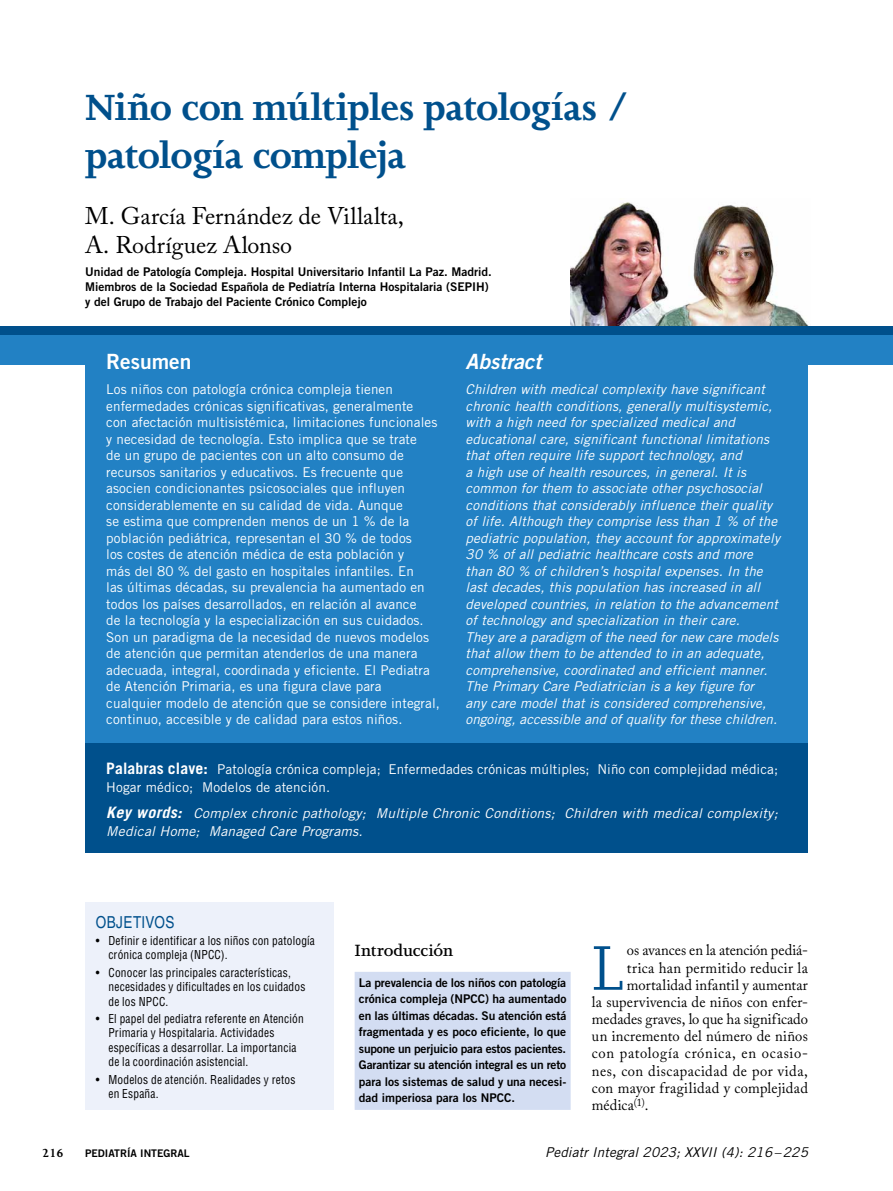
<style>
.page{position:relative;width:893px;height:1191px;background:#fff}
.page>*{position:absolute;margin:0;border:0;box-sizing:border-box;transform-origin:0 0}
.t1{font:72.6px "Joanna MT Std";color:#00508c;scale:.95 1}
.t2{font:700 42px/48px "Joanna MT Std";letter-spacing:-.02em;color:#00508c}
.t3{font:24px/28.8px "Adobe Caslon Pro";color:#000}
.t4{font:italic 21px "Trade Gothic Bold Two";color:#fff}
.t5{font:21px "Trade Gothic Bold Two";color:#fff}
.t6{font:600 18.75px "Joanna MT Std";letter-spacing:-.015em;color:#000}
.t7{font:condensed 16.5px "Helvetica";letter-spacing:.02em;color:#00508c}
.t8{font:15.3px "Adobe Caslon Pro";letter-spacing:.015em;color:#000;scale:.95 1}
.t9{font:15.3px "Adobe Caslon Pro";letter-spacing:.045em;color:#000;scale:.95 1}
.t10{font:15.3px "Adobe Caslon Pro";letter-spacing:.035em;color:#000;scale:.95 1}
.t11{font:15.3px "Adobe Caslon Pro";letter-spacing:-.005em;color:#000;scale:.95 1}
.t12{font:13.5px/16.5px "Trade Gothic";letter-spacing:.005em;color:#fff}
.t13{font:italic 13.5px/16.5px "Trade Gothic";letter-spacing:.01em;color:#fff}
.t14{font:italic 13.5px "Trade Gothic";letter-spacing:.01em;color:#000}
.t15{font:700 13.5px "Joanna MT Std";color:#000}
.t16{font:12px/16.5px "Trade Gothic Bold Two";color:#000;text-align:justify}
.t17{font:condensed 12px/14.4px "Helvetica";letter-spacing:.02em;color:#000;scale:.95 1}
.t18{font:10.5px "Trade Gothic Bold Two";color:#000}
.s1{font-weight:700;font-size:15.75px}
</style>
<div class="page">
<img style="left:571px;top:202px;width:238px;height:124px">
<div style="left:355px;top:971px;width:216px;height:138px;background:#d3ddf2"></div>
<div style="left:85px;top:335px;width:723px;height:420px;background:#2281c4"></div>
<div style="left:0;top:335px;width:89px;height:30px;background:#2281c4"></div>
<div style="left:784px;top:335px;width:109px;height:30px;background:#2281c4"></div>
<div style="left:0;top:326px;width:893px;height:9px;background:#00508c"></div>
<div style="left:85px;top:743px;width:723px;height:110px;background:#00508c"></div>
<div style="left:85px;top:902px;width:248px;height:208px;background:#edf1fa"></div>
<h2 class="t2" style="left:85px;top:84px;width:546px">Niño con múltiples patologías / patología compleja</h2>
<h3 class="t3" style="left:85px;top:201px;width:320px">M. García Fernández de Villalta,<br>A. Rodríguez Alonso</h3>
<p class="t16" style="left:85px;top:264px;width:408px;line-height:15px;text-align:left">Unidad de Patología Compleja. Hospital Universitario Infantil La Paz. Madrid.<br>Miembros de la Sociedad Española de Pediatría Interna Hospitalaria (SEPIH) y del Grupo de Trabajo del Paciente Crónico Complejo</p>
<h3 class="t4" style="left:466px;top:348px;width:77px">Abstract</h3>
<p class="t13" style="left:466px;top:381px;width:316px">Children with medical complexity have significant chronic health conditions, generally multisystemic, with a high need for specialized medical and educational care, significant functional limitations that often require life support technology, and<br>a high use of health resources, in general. It is common for them to associate other psychosocial conditions that considerably influence their quality of life. Although they comprise less than 1 % of the pediatric population, they account for approximately 30 % of all pediatric healthcare costs and more than 80 % of children’s hospital expenses. In the last decades, this population has increased in all developed countries, in relation to the advancement of technology and specialization in their care.<br>They are a paradigm of the need for new care models that allow them to be attended to in an adequate, comprehensive, coordinated and efficient manner.<br>The Primary Care Pediatrician is a key figure for<br>any care model that is considered comprehensive, ongoing, accessible and of quality for these children.</p>
<p class="t12" style="left:106px;top:759px;width:673px;line-height:18px"><span class="s1">Palabras clave:</span> Patología crónica compleja; Enfermedades crónicas múltiples; Niño con complejidad médica;<br>Hogar médico; Modelos de atención.</p>
<p class="t13" style="left:106px;top:804px;width:673px;line-height:18px"><span class="s1">Key words:</span> Complex chronic pathology; Multiple Chronic Conditions; Children with medical complexity;<br>Medical Home; Managed Care Programs.</p>
<h3 class="t5" style="left:106px;top:348px;width:87px">Resumen</h3>
<p class="t12" style="left:106px;top:381px;width:335px">Los niños con patología crónica compleja tienen enfermedades crónicas significativas, generalmente<br>con afectación multisistémica, limitaciones funcionales y necesidad de tecnología. Esto implica que se trate<br>de un grupo de pacientes con un alto consumo de recursos sanitarios y educativos. Es frecuente que asocien condicionantes psicosociales que influyen considerablemente en su calidad de vida. Aunque<br>se estima que comprenden menos de un 1 % de la población pediátrica, representan el 30 % de todos<br>los costes de atención médica de esta población y<br>más del 80 % del gasto en hospitales infantiles. En<br>las últimas décadas, su prevalencia ha aumentado en todos los países desarrollados, en relación al avance<br>de la tecnología y la especialización en sus cuidados.<br>Son un paradigma de la necesidad de nuevos modelos de atención que permitan atenderlos de una manera adecuada, integral, coordinada y eficiente. El Pediatra de Atención Primaria, es una figura clave para cualquier modelo de atención que se considere integral, continuo, accesible y de calidad para estos niños.</p>
<p class="t7" style="left:96px;top:912px;width:80px">OBJETIVOS</p>
<p class="t17" style="left:108px;top:933px;width:219px;text-indent:-13px">• Definir e identificar a los niños con patología crónica compleja (NPCC).</p>
<p class="t17" style="left:108px;top:965px;width:209px;text-indent:-13px">• Conocer las principales características, necesidades y dificultades en los cuidados de los NPCC.</p>
<p class="t17" style="left:108px;top:1011px;width:207px;text-indent:-13px">• El papel del pediatra referente en Atención Primaria y Hospitalaria. Actividades específicas a desarrollar. La importancia de la coordinación asistencial.</p>
<p class="t17" style="left:108px;top:1072px;width:198px;text-indent:-13px">• Modelos de atención. Realidades y retos en España.</p>
<p class="t15" style="left:42px;top:1145px;width:23px">216</p>
<p class="t18" style="left:85px;top:1146px;width:106px">PEDIATRÍA INTEGRAL</p>
<h3 class="t6" style="left:355px;top:940px;width:100px">Introducción</h3>
<p class="t16" style="left:359px;top:974px;width:209px">La prevalencia de los niños con patología crónica compleja (NPCC) ha aumentado en las últimas décadas. Su atención está fragmentada y es poco eficiente, lo que supone un perjuicio para estos pacientes.<br>Garantizar su atención integral es un reto para los sistemas de salud y una necesi&shy;dad imperiosa para los NPCC.</p>
<h1 class="t1" style="left:592px;top:929px;width:35px">L</h1>
<p class="t11" style="left:627px;top:941px;width:192px">os avances en la atención pediá-</p>
<p class="t8" style="left:627px;top:958px;width:192px">trica han permitido reducir la</p>
<p class="t8" style="left:627px;top:975px;width:192px">mortalidad infantil y aumentar</p>
<p class="t8" style="left:592px;top:992px;width:229px">la supervivencia de niños con enfer-</p>
<p class="t8" style="left:592px;top:1009px;width:229px">medades graves, lo que ha significado</p>
<p class="t8" style="left:592px;top:1027px;width:229px">un incremento del número de niños</p>
<p class="t9" style="left:592px;top:1044px;width:229px">con patología crónica, en ocasio-</p>
<p class="t10" style="left:592px;top:1061px;width:229px">nes, con discapacidad de por vida,</p>
<p class="t8" style="left:592px;top:1078px;width:229px">con mayor fragilidad y complejidad</p>
<p class="t8" style="left:592px;top:1095px;width:61px">médica<sup>(1)</sup>.</p>
<p class="t14" style="left:545px;top:1143px;width:264px">Pediatr Integral 2023; XXVII (4): 216–225</p>
</div>
